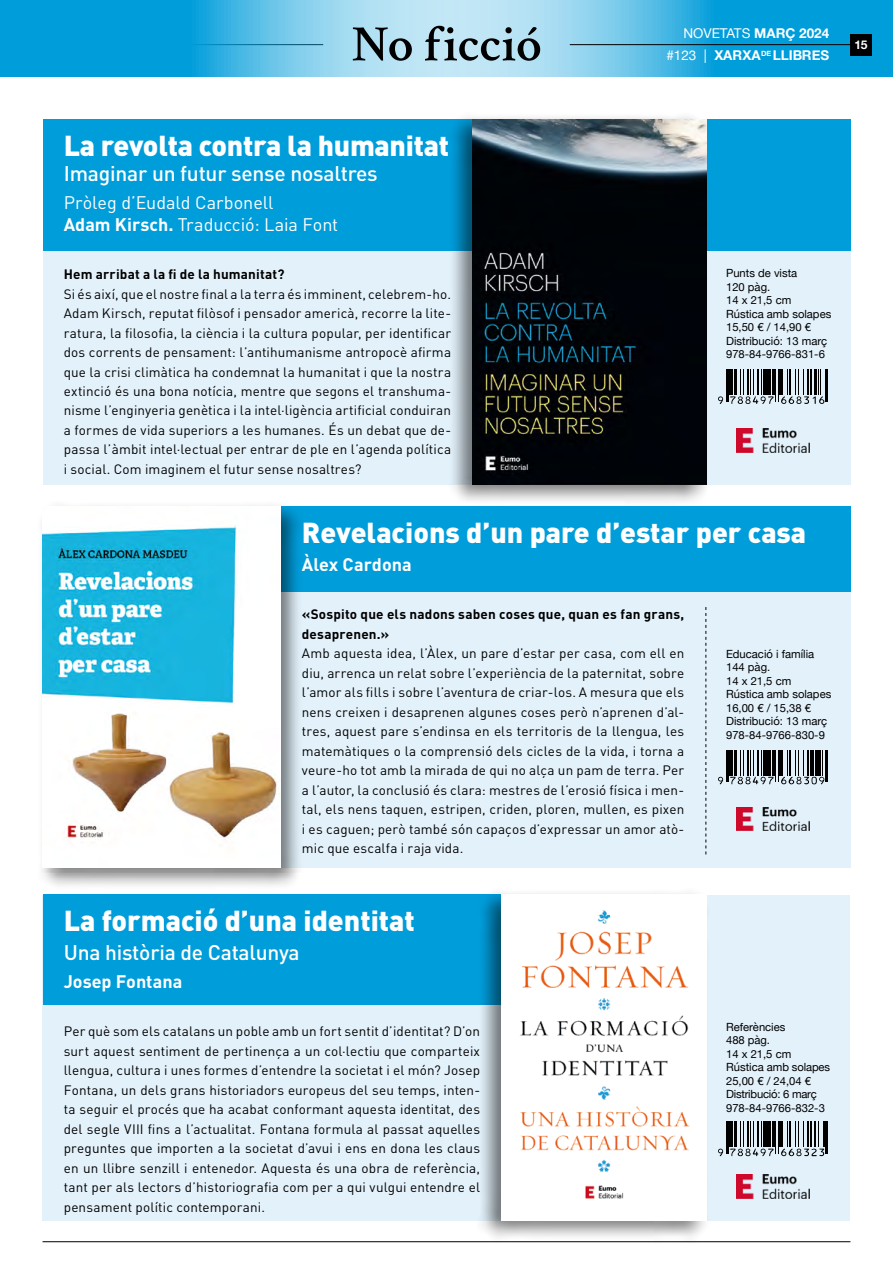
<style>
.page{position:relative;width:893px;height:1263px;background:#fff}
.page>*{position:absolute;margin:0;border:0;box-sizing:border-box;transform-origin:0 0}
.t1{font:600 51px "Crimson Text";color:#000}
.t2{font:900 28.5px "DIN";color:#fff}
.t3{font:500 21px "DIN";letter-spacing:-.01em;color:#fff}
.t4{font:18px/21.6px "DIN";letter-spacing:-.005em;color:#fff}
.t5{font:700 18px "DIN";color:#fff}
.t6{font:13.5px/19.5px "DIN";letter-spacing:.01em;color:#000;text-align:justify}
.t7{font:700 13.5px/19.5px "DIN";letter-spacing:.015em;color:#000}
.t8{font:700 13.5px/22.5px "Helvetica Neue";color:#fff;text-align:right}
.t9{font:700 12px "Helvetica Neue";color:#fff}
.t10{font:11.25px/13.5px "Helvetica Neue";color:#000}
.s1{font-weight:400}
.s2{font-weight:700}
</style>
<div class="page">
<svg style="left:0;top:0;width:893px;height:77px;background:#4dbae5"></svg>
<div style="left:850px;top:34px;width:22px;height:21px;background:#000"></div>
<hr style="left:570px;top:44px;width:280px;height:1px;background:#000">
<hr style="left:43px;top:1241px;width:807px;height:1px;background:#000">
<div style="left:43px;top:119px;width:807px;height:366px;background:#e3f1fa"></div>
<div style="left:43px;top:119px;width:807px;height:132px;background:#009ddb"></div>
<div style="left:43px;top:894px;width:807px;height:326px;background:#e3f1fa"></div>
<div style="left:43px;top:894px;width:662px;height:111px;background:#009ddb"></div>
<img style="left:737px;top:428px;width:72px;height:24px">
<img style="left:737px;top:1174px;width:72px;height:24px">
<div style="left:43px;top:506px;width:807px;height:362px;background:#e3f1fa"></div>
<div style="left:43px;top:506px;width:807px;height:85px;background:#009ddb"></div>
<svg style="left:705px;top:607px;width:1px;height:247px"></svg>
<img style="left:737px;top:807px;width:72px;height:24px">
<div style="left:448px;top:112px;width:262px;height:394px;background:#000;opacity:.5"></div>
<img style="left:472px;top:119px;width:234px;height:366px">
<div style="left:38px;top:501px;width:266px;height:389px;background:#000;opacity:.5"></div>
<img style="left:43px;top:506px;width:238px;height:362px">
<div style="left:477px;top:888px;width:233px;height:354px;background:#000;opacity:.5"></div>
<img style="left:501px;top:894px;width:205px;height:326px">
<hr style="left:726px;top:369px;width:1px;height:32px;background:#000">
<hr style="left:728px;top:369px;width:1px;height:32px;background:#000">
<hr style="left:772px;top:369px;width:2px;height:26px;background:#000">
<hr style="left:775px;top:369px;width:1px;height:32px;background:#000">
<hr style="left:778px;top:369px;width:1px;height:32px;background:#000">
<hr style="left:825px;top:369px;width:1px;height:32px;background:#000">
<hr style="left:827px;top:369px;width:1px;height:32px;background:#000">
<svg style="left:718px;top:396px;width:5px;height:8px"></svg>
<svg style="left:730px;top:369px;width:43px;height:35px"></svg>
<svg style="left:780px;top:369px;width:44px;height:35px"></svg>
<hr style="left:726px;top:750px;width:1px;height:32px;background:#000">
<hr style="left:728px;top:750px;width:1px;height:32px;background:#000">
<hr style="left:772px;top:750px;width:2px;height:25px;background:#000">
<hr style="left:775px;top:750px;width:1px;height:32px;background:#000">
<hr style="left:778px;top:750px;width:1px;height:32px;background:#000">
<hr style="left:825px;top:750px;width:1px;height:32px;background:#000">
<hr style="left:827px;top:750px;width:1px;height:32px;background:#000">
<svg style="left:718px;top:777px;width:5px;height:7px"></svg>
<svg style="left:730px;top:750px;width:43px;height:34px"></svg>
<svg style="left:780px;top:750px;width:44px;height:34px"></svg>
<hr style="left:726px;top:1121px;width:1px;height:33px;background:#000">
<hr style="left:728px;top:1121px;width:1px;height:33px;background:#000">
<hr style="left:772px;top:1121px;width:2px;height:26px;background:#000">
<hr style="left:775px;top:1121px;width:1px;height:33px;background:#000">
<hr style="left:778px;top:1121px;width:1px;height:33px;background:#000">
<hr style="left:825px;top:1121px;width:1px;height:33px;background:#000">
<hr style="left:827px;top:1121px;width:1px;height:33px;background:#000">
<svg style="left:718px;top:1148px;width:5px;height:8px"></svg>
<svg style="left:730px;top:1121px;width:43px;height:35px"></svg>
<svg style="left:780px;top:1121px;width:44px;height:35px"></svg>
<h1 class="t1" style="left:351px;top:8px;width:192px">No ficció</h1>
<p class="t8" style="left:666px;top:22px;width:164px"><span class="s1">NOVETATS</span> MARÇ 2024 <span class="s1">#123 |</span> XARXA<sup>DE</sup> LLIBRES</p>
<p class="t9" style="left:854px;top:35px;width:15px">15</p>
<h2 class="t2" style="left:64px;top:126px;width:387px">La revolta contra la humanitat</h2>
<h3 class="t3" style="left:64px;top:160px;width:315px">Imaginar un futur sense nosaltres</h3>
<h3 class="t4" style="left:64px;top:192px;width:276px">Pròleg d’Eudald Carbonell<br><span class="s2">Adam Kirsch.</span> Traducció: Laia Font</h3>
<p class="t7" style="left:64px;top:264px;width:222px">Hem arribat a la fi de la humanitat?</p>
<p class="t6" style="left:64px;top:284px;width:389px">Si és així, que el nostre final a la terra és imminent, celebrem-ho.<br>Adam Kirsch, reputat filòsof i pensador americà, recorre la lite&shy;ratura, la filosofia, la ciència i la cultura popular, per identificar dos corrents de pensament: l’antihumanisme antropocè afirma que la crisi climàtica ha condemnat la humanitat i que la nostra extinció és una bona notícia, mentre que segons el transhuma&shy;nisme l’enginyeria genètica i la intel·ligència artificial conduiran a formes de vida superiors a les humanes. És un debat que de&shy;passa l’àmbit intel·lectual per entrar de ple en l’agenda política i social. Com imaginem el futur sense nosaltres?</p>
<p class="t10" style="left:726px;top:267px;width:107px">Punts de vista<br>120 pàg.<br>14 x 21,5 cm<br>Rústica amb solapes<br>15,50 € / 14,90 €<br>Distribució: 13 març<br>978-84-9766-831-6</p>
<h2 class="t2" style="left:302px;top:513px;width:506px">Revelacions d’un pare d’estar per casa</h2>
<h3 class="t5" style="left:302px;top:553px;width:111px">Àlex Cardona</h3>
<p class="t7" style="left:302px;top:604px;width:384px">«Sospito que els nadons saben coses que, quan es fan grans, desaprenen.»</p>
<p class="t6" style="left:302px;top:643px;width:384px">Amb aquesta idea, l’Àlex, un pare d’estar per casa, com ell en diu, arrenca un relat sobre l’experiència de la paternitat, sobre l’amor als fills i sobre l’aventura de criar-los. A mesura que els nens creixen i desaprenen algunes coses però n’aprenen d’al&shy;tres, aquest pare s’endinsa en els territoris de la llengua, les matemàtiques o la comprensió dels cicles de la vida, i torna a veure-ho tot amb la mirada de qui no alça un pam de terra. Per a l’autor, la conclusió és clara: mestres de l’erosió física i men&shy;tal, els nens taquen, estripen, criden, ploren, mullen, es pixen i es caguen; però també són capaços d’expressar un amor atò&shy;mic que escalfa i raja vida.</p>
<p class="t10" style="left:726px;top:647px;width:107px">Educació i família<br>144 pàg.<br>14 x 21,5 cm<br>Rústica amb solapes<br>16,00 € / 15,38 €<br>Distribució: 13 març<br>978-84-9766-830-9</p>
<h2 class="t2" style="left:64px;top:902px;width:353px">La formació d’una identitat</h2>
<h3 class="t3" style="left:64px;top:939px;width:237px">Una història de Catalunya</h3>
<h3 class="t5" style="left:64px;top:970px;width:120px">Josep Fontana</h3>
<p class="t6" style="left:64px;top:1021px;width:418px">Per què som els catalans un poble amb un fort sentit d’identitat? D’on surt aquest sentiment de pertinença a un col·lectiu que comparteix llengua, cultura i unes formes d’entendre la societat i el món? Josep Fontana, un dels grans historiadors europeus del seu temps, inten&shy;ta seguir el procés que ha acabat conformant aquesta identitat, des del segle VIII fins a l’actualitat. Fontana formula al passat aquelles preguntes que importen a la societat d’avui i ens en dona les claus en un llibre senzill i entenedor. Aquesta és una obra de referència, tant per als lectors d’historiografia com per a qui vulgui entendre el pensament polític contemporani.</p>
<p class="t10" style="left:726px;top:1020px;width:106px">Referències<br>488 pàg.<br>14 x 21,5 cm<br>Rústica amb solapes<br>25,00 € / 24,04 €<br>Distribució: 6 març<br>978-84-9766-832-3</p>
</div>
